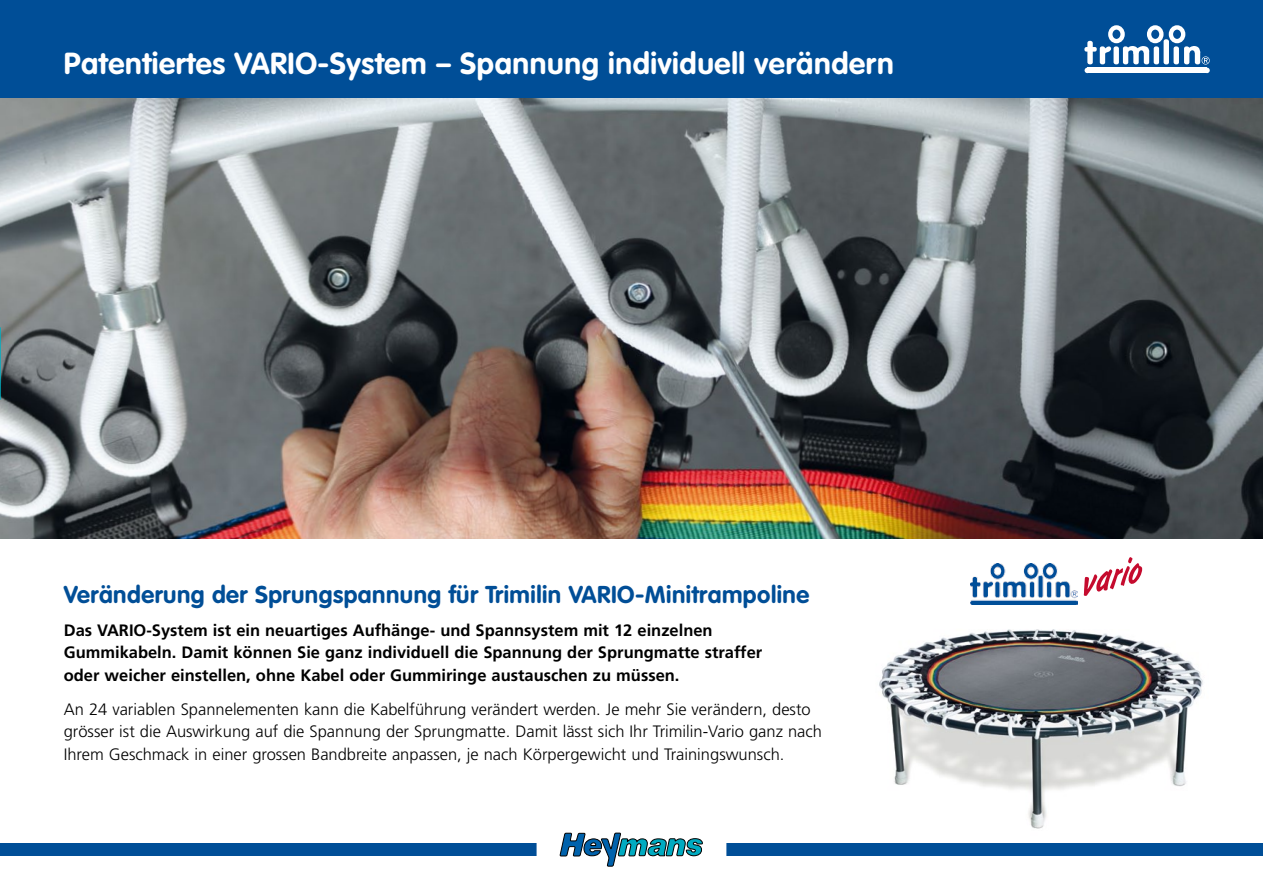
<style>
.page{position:relative;width:1263px;height:893px;background:#fff}
.page>*{position:absolute;margin:0;border:0;box-sizing:border-box;transform-origin:0 0}
.t1{font:700 30px "VAG Rounded";letter-spacing:.02em;color:#fff}
.t2{font:700 24px "VAG Rounded";letter-spacing:.02em;color:#004e97}
.t3{font:300 16.5px/22.5px "Frutiger";color:#000}
.t4{font:700 16.5px/22.5px "Frutiger";color:#000}
</style>
<div class="page">
<img style="left:0;top:98px;width:1263px;height:440px">
<div style="left:0;top:0;width:1263px;height:98px;background:#004e97"></div>
<div style="left:0;top:843px;width:1263px;height:12px;background:#004e97"></div>
<div style="left:537px;top:818px;width:189px;height:55px;background:#fff;border-radius:12px"></div>
<svg style="left:560px;top:833px;width:143px;height:33px"></svg>
<div style="left:1087px;top:41px;width:6px;height:23px;background:#fff;border-radius:2px"></div>
<div style="left:1100px;top:46px;width:5px;height:18px;background:#fff;border-radius:2px"></div>
<div style="left:1084px;top:47px;width:13px;height:5px;background:#fff;border-radius:2px"></div>
<svg style="left:1084px;top:68px;width:3px;height:5px"></svg>
<div style="left:1087px;top:68px;width:120px;height:5px;background:#fff"></div>
<svg style="left:1103px;top:25px;width:107px;height:48px"></svg>
<img style="left:970px;top:564px;width:108px;height:41px">
<svg style="left:1084px;top:557px;width:58px;height:39px"></svg>
<img style="left:879px;top:629px;width:324px;height:200px">
<h1 class="t1" style="left:64px;top:51px;width:831px">Patentiertes VARIO-System – Spannung individuell verändern</h1>
<h2 class="t2" style="left:64px;top:585px;width:747px">Veränderung der Sprungspannung für Trimilin VARIO-Minitrampoline</h2>
<p class="t4" style="left:64px;top:619px;width:700px">Das VARIO-System ist ein neuartiges Aufhänge- und Spannsystem mit 12 einzelnen<br>Gummikabeln. Damit können Sie ganz individuell die Spannung der Sprungmatte straffer oder weicher einstellen, ohne Kabel oder Gummiringe austauschen zu müssen.</p>
<p class="t3" style="left:64px;top:698px;width:760px">An 24 variablen Spannelementen kann die Kabelführung verändert werden. Je mehr Sie verändern, desto grösser ist die Auswirkung auf die Spannung der Sprungmatte. Damit lässt sich Ihr Trimilin-Vario ganz nach<br>Ihrem Geschmack in einer grossen Bandbreite anpassen, je nach Körpergewicht und Trainingswunsch.</p>
</div>
